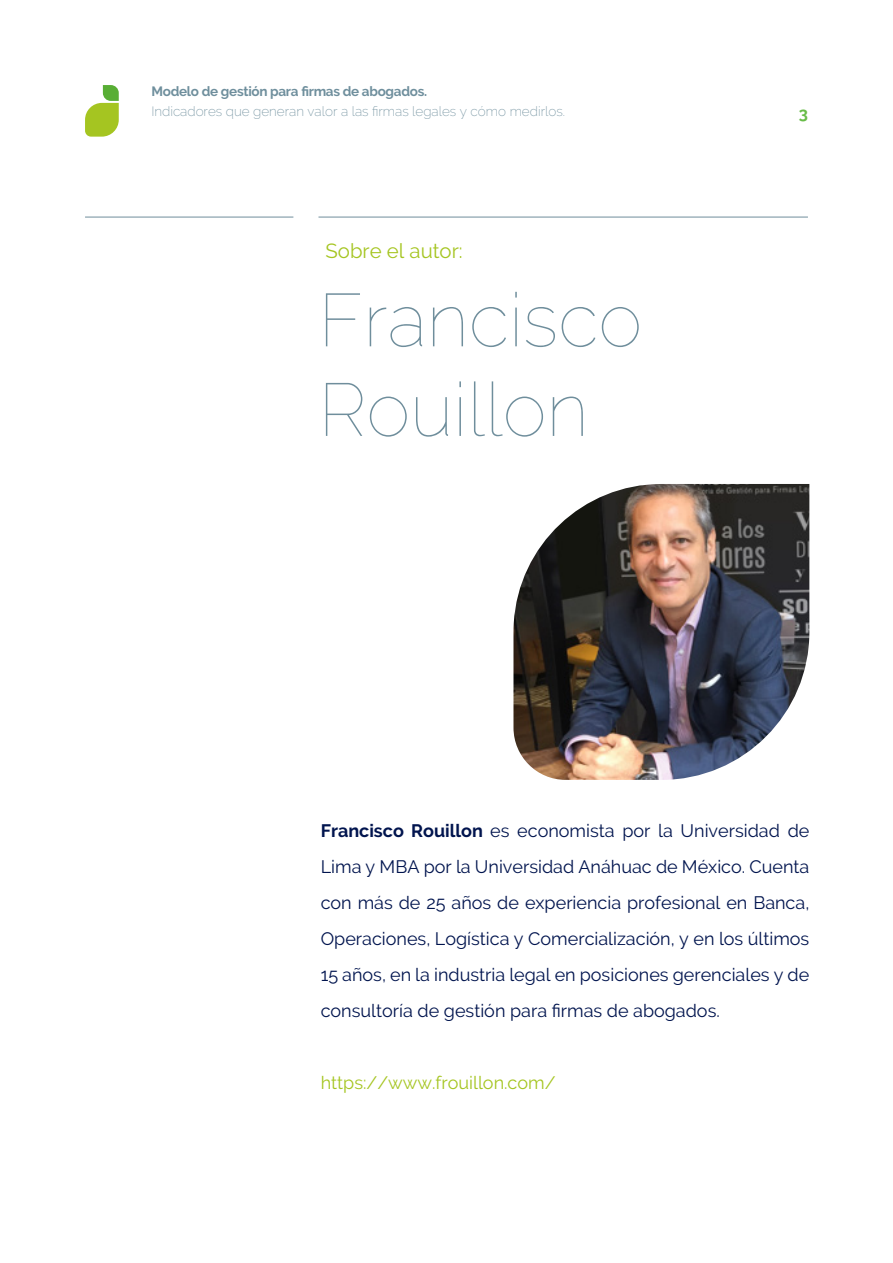
<style>
.page{position:relative;width:893px;height:1263px;background:#fff}
.page>*{position:absolute;margin:0;border:0;box-sizing:border-box;transform-origin:0 0}
.t1{font:100 74.7px/89.6px "Raleway";color:#6f8e9c}
.t2{font:20.4px "Raleway";color:#a5c521}
.t3{font:18px/36px "Raleway";color:#01144e;text-align:justify}
.t4{font:18px "Raleway";color:#a5c521}
.t5{font:700 16.5px "Raleway";color:#68bc48}
.t6{font:200 13.5px "Raleway";color:#6f8f9d}
.t7{font:700 13.5px "Raleway";letter-spacing:-.02em;color:#6f8f9d}
.s1{font-weight:700}
</style>
<div class="page">
<svg style="left:85px;top:85px;width:34px;height:52px"></svg>
<hr style="left:85px;top:217px;width:208px;height:1px;background:#6f8e9c">
<hr style="left:318px;top:217px;width:490px;height:1px;background:#6f8e9c">
<img style="left:513px;top:484px;width:296px;height:296px">
<p class="t7" style="left:151px;top:83px;width:277px">Modelo de gestión para firmas de abogados.</p>
<p class="t6" style="left:151px;top:103px;width:415px">Indicadores que generan valor a las firmas legales y cómo medirlos.</p>
<p class="t5" style="left:799px;top:103px;width:11px">3</p>
<p class="t2" style="left:326px;top:239px;width:139px">Sobre el autor:</p>
<h1 class="t1" style="left:318px;top:275px;width:325px">Francisco<br>Rouillon</h1>
<p class="t3" style="left:321px;top:813px;width:490px"><span class="s1">Francisco Rouillon</span> es economista por la Universidad de Lima y MBA por la Universidad Anáhuac de México. Cuenta con más de 25 años de experiencia profesional en Banca, Operaciones, Logística y Comercialización, y en los últimos 15 años, en la industria legal en posiciones gerenciales y de consultoría de gestión para firmas de abogados.</p>
<p class="t4" style="left:321px;top:1072px;width:236px">https://www.frouillon.com/</p>
</div>
